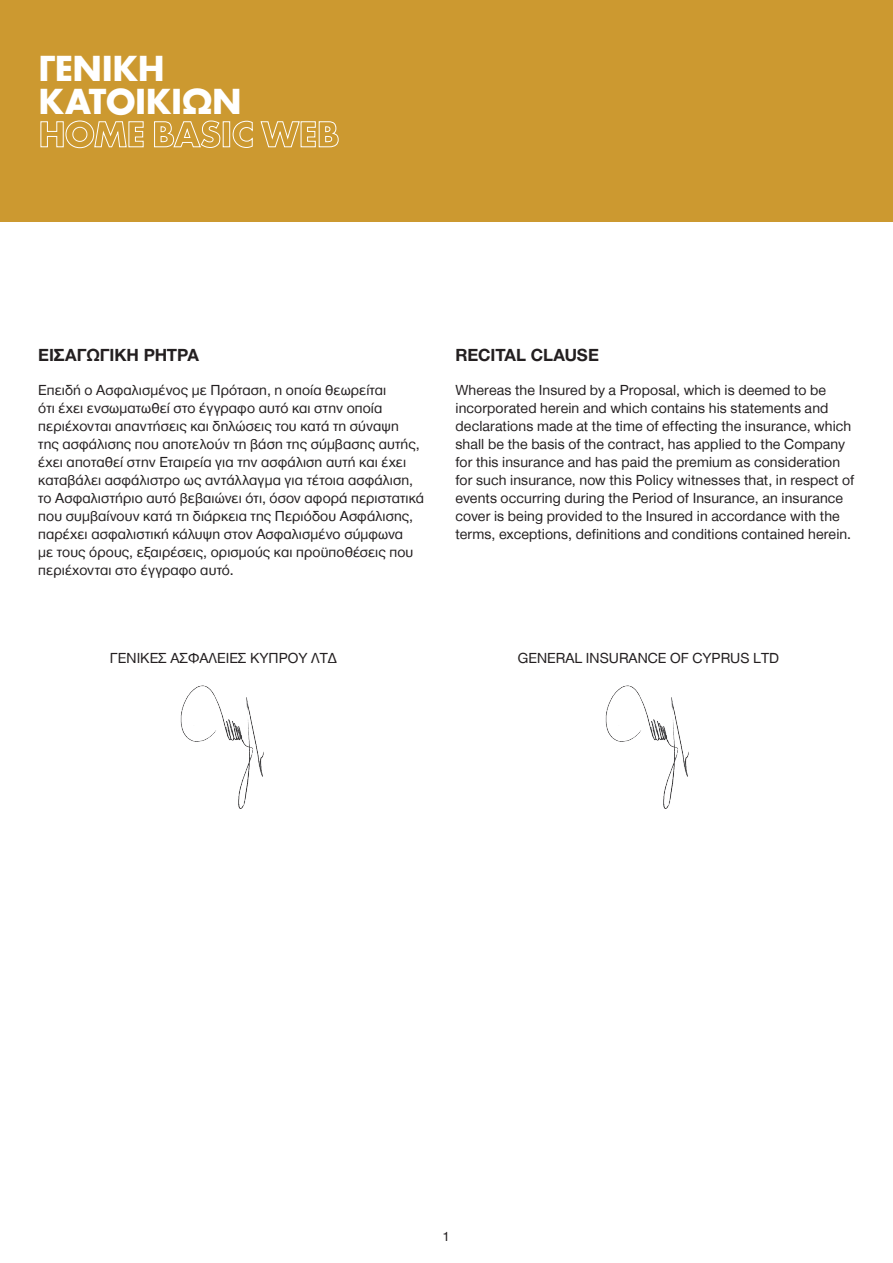
<style>
.page{position:relative;width:893px;height:1263px;background:#fff}
.page>*{position:absolute;margin:0;border:0;box-sizing:border-box;transform-origin:0 0}
.t1{font:700 37.5px/33px "Futura Greek";letter-spacing:-.035em;color:#fff}
.t2{font:700 18px "CF Helvetica";letter-spacing:-.005em;color:#231f20}
.t3{font:15px/18px "CF Helvetica";letter-spacing:.005em;color:#231f20}
.t4{font:13.5px "CF Helvetica";color:#231f20}
</style>
<div class="page">
<div style="left:0;top:0;width:893px;height:221px;background:#cc9930"></div>
<img style="left:180px;top:685px;width:84px;height:124px">
<img style="left:605px;top:685px;width:84px;height:124px">
<h1 class="t1" style="left:38px;top:51px;width:303px">ΓΕΝΙΚΗ<br>ΚΑΤΟΙΚΙΩΝ<br>ΗΟΜΕ BASIC WEB</h1>
<p class="t2" style="left:38px;top:345px;width:162px">ΕΙΣΑΓΩΓΙΚΗ ΡΗΤΡΑ</p>
<p class="t3" style="left:38px;top:381px;width:387px">Eπειδή ο Aσφαλισμένος με Πρόταση, η οποία θεωρείται<br>ότι έχει ενσωματωθεί στο έγγραφο αυτό και στην οποία περιέχονται απαντήσεις και δηλώσεις του κατά τη σύναψη<br>της ασφάλισης που αποτελούν τη βάση της σύμβασης αυτής, έχει αποταθεί στην Eταιρεία για την ασφάλιση αυτή και έχει καταβάλει ασφάλιστρο ως αντάλλαγμα για τέτοια ασφάλιση, το Aσφαλιστήριο αυτό βεβαιώνει ότι, όσον αφορά περιστατικά που συμβαίνουν κατά τη διάρκεια της Περιόδου Aσφάλισης, παρέχει ασφαλιστική κάλυψη στον Ασφαλισμένο σύμφωνα<br>με τους όρους, εξαιρέσεις, ορισμούς και προϋποθέσεις που περιέχονται στο έγγραφο αυτό.</p>
<p class="t2" style="left:455px;top:345px;width:145px">RECITAL CLAUSE</p>
<p class="t3" style="left:455px;top:381px;width:400px">Whereas the Insured by a Proposal, which is deemed to be incorporated herein and which contains his statements and declarations made at the time of effecting the insurance, which shall be the basis of the contract, has applied to the Company for this insurance and has paid the premium as consideration for such insurance, now this Policy witnesses that, in respect of events occurring during the Period of Insurance, an insurance cover is being provided to the Insured in accordance with the terms, exceptions, definitions and conditions contained herein.</p>
<p class="t3" style="left:110px;top:649px;width:228px">ΓΕΝΙΚΕΣ ΑΣΦΑΛΕΙΕΣ ΚΥΠΡΟΥ ΛΤΔ</p>
<p class="t3" style="left:518px;top:649px;width:262px">GENERAL INSURANCE OF CYPRUS LTD</p>
<p class="t4" style="left:443px;top:1229px;width:9px">1</p>
</div>
